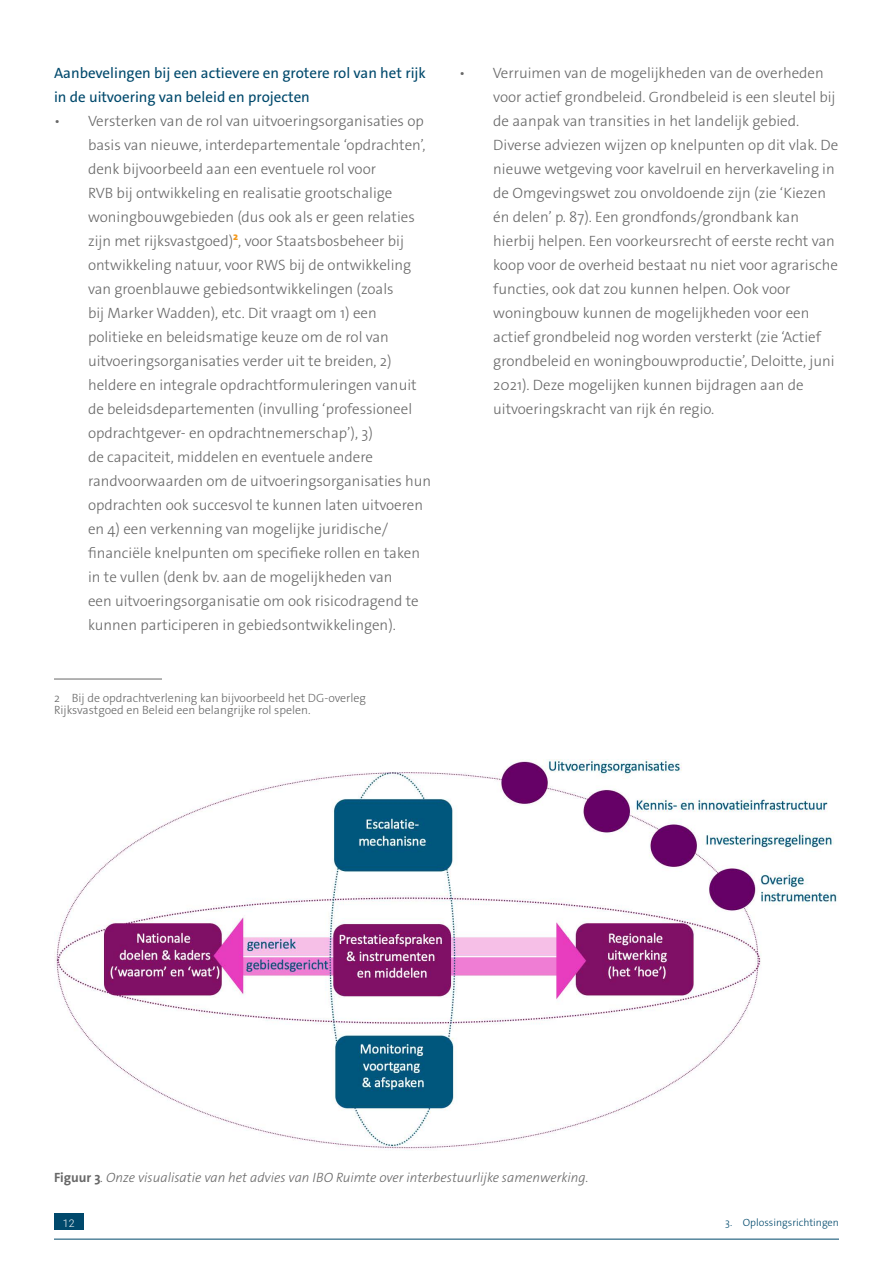
<style>
.page{position:relative;width:893px;height:1263px;background:#fff}
.page>*{position:absolute;margin:0;border:0;box-sizing:border-box;transform-origin:0 0}
.t1{font:300 15px/24px "The Sans Os F";color:#686868}
.t2{font:15px/24px "The Sans Os F";color:#00496c}
.t3{font:italic 300 13.5px "The Sans Os F";color:#686868}
.t4{font:300 12px/12px "The Sans Os F";color:#686868}
.t5{font:300 10.5px "The Sans Os F";color:#00496c}
.t6{font:300 10.5px "Roboto";color:#fff}
.s1{font-weight:700;font-style:normal}
</style>
<div class="page">
<hr style="left:54px;top:679px;width:108px;height:1px;background:#686868">
<img style="left:54px;top:760px;width:783px;height:390px">
<hr style="left:54px;top:1239px;width:785px;height:1px;background:#00496c">
<div style="left:54px;top:1213px;width:29px;height:17px;background:#00496c"></div>
<p class="t2" style="left:54px;top:61px;width:373px">Aanbevelingen bij een actievere en grotere rol van het rijk in de uitvoering van beleid en projecten</p>
<p class="t1" style="left:88px;top:109px;width:345px;text-indent:-34px">• Versterken van de rol van uitvoeringsorganisaties op basis van nieuwe, interdepartementale ‘opdrachten’, denk bijvoorbeeld aan een eventuele rol voor<br>RVB bij ontwikkeling en realisatie grootschalige woningbouwgebieden (dus ook als er geen relaties zijn met rijksvastgoed)<sup>2</sup>, voor Staatsbosbeheer bij ontwikkeling natuur, voor RWS bij de ontwikkeling van groenblauwe gebiedsontwikkelingen (zoals<br>bij Marker Wadden), etc. Dit vraagt om 1) een politieke en beleidsmatige keuze om de rol van uitvoeringsorganisaties verder uit te breiden, 2) heldere en integrale opdrachtformuleringen vanuit de beleidsdepartementen (invulling ‘professioneel opdrachtgever- en opdrachtnemerschap’), 3)<br>de capaciteit, middelen en eventuele andere randvoorwaarden om de uitvoeringsorganisaties hun opdrachten ook succesvol te kunnen laten uitvoeren en 4) een verkenning van mogelijke juridische/ financiële knelpunten om specifieke rollen en taken in te vullen (denk bv. aan de mogelijkheden van<br>een uitvoeringsorganisatie om ook risicodragend te kunnen participeren in gebiedsontwikkelingen).</p>
<p class="t4" style="left:54px;top:692px;width:313px">2 Bij de opdrachtverlening kan bijvoorbeeld het DG-overleg<br>Rijksvastgoed en Beleid een belangrijke rol spelen.</p>
<p class="t1" style="left:493px;top:61px;width:347px;text-indent:-34px">• Verruimen van de mogelijkheden van de overheden voor actief grondbeleid. Grondbeleid is een sleutel bij de aanpak van transities in het landelijk gebied.<br>Diverse adviezen wijzen op knelpunten op dit vlak. De nieuwe wetgeving voor kavelruil en herverkaveling in de Omgevingswet zou onvoldoende zijn (zie ‘Kiezen én delen’ p. 87). Een grondfonds/grondbank kan hierbij helpen. Een voorkeursrecht of eerste recht van koop voor de overheid bestaat nu niet voor agrarische functies, ook dat zou kunnen helpen. Ook voor woningbouw kunnen de mogelijkheden voor een actief grondbeleid nog worden versterkt (zie ‘Actief grondbeleid en woningbouwproductie’, Deloitte, juni 2021). Deze mogelijken kunnen bijdragen aan de uitvoeringskracht van rijk én regio.</p>
<p class="t3" style="left:54px;top:1169px;width:536px"><span class="s1">Figuur 3</span>. Onze visualisatie van het advies van IBO Ruimte over interbestuurlijke samenwerking.</p>
<p class="t6" style="left:63px;top:1215px;width:13px">12</p>
<p class="t5" style="left:725px;top:1216px;width:115px">3. Oplossingsrichtingen</p>
</div>
